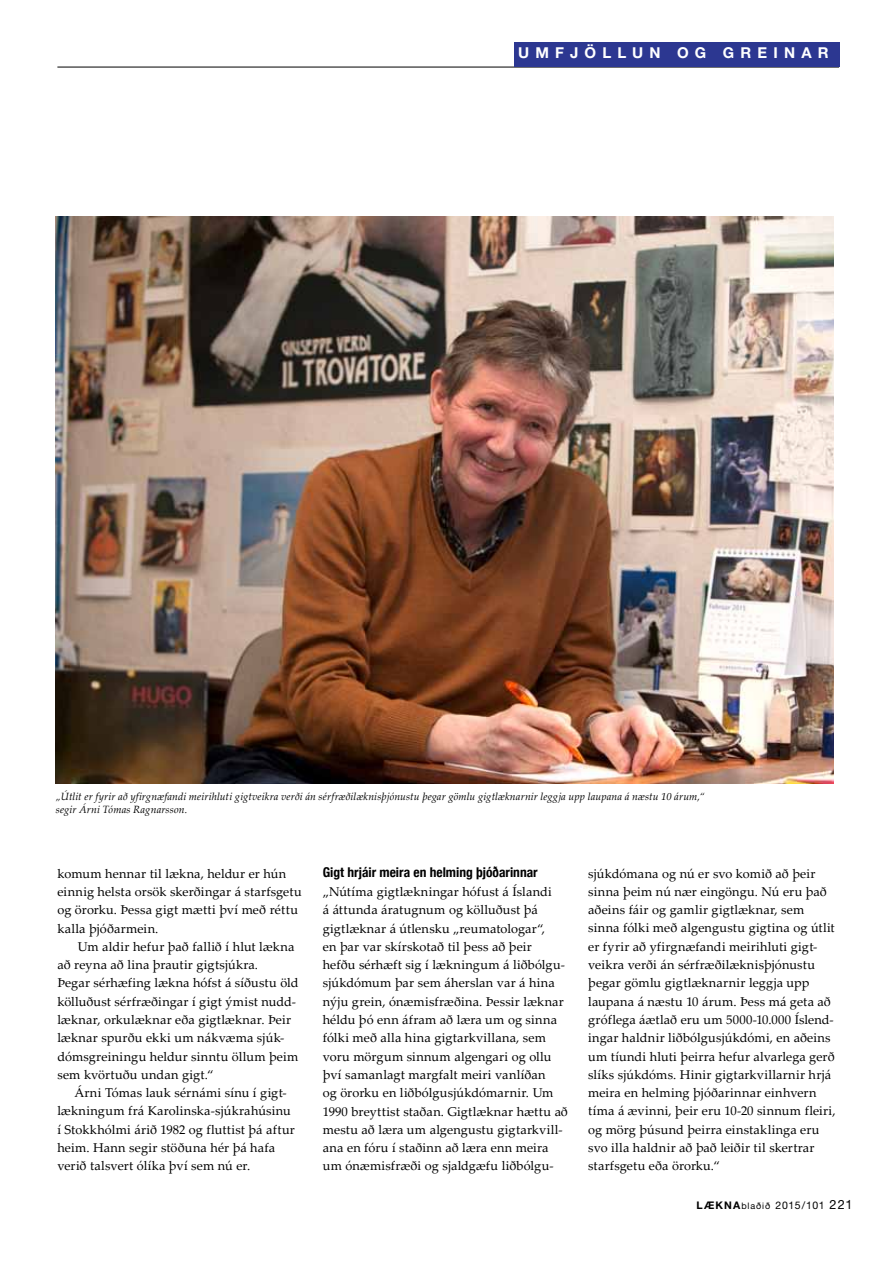
<style>
.page{position:relative;width:893px;height:1263px;background:#fff}
.page>*{position:absolute;margin:0;border:0;box-sizing:border-box;transform-origin:0 0}
.t1{font:700 15px "Helvetica Neue";letter-spacing:.41em;color:#fff}
.t2{font:700 condensed 13.5px "Helvetica Neue";color:#000}
.t3{font:12.75px/18.3px "Palatino Linotype";letter-spacing:.015em;color:#000}
.t4{font:italic 10.5px/13.5px "Palatino Linotype";letter-spacing:.01em;color:#000}
.t5{font:10.5px "Helvetica Neue";letter-spacing:.065em;color:#000}
.s1{font-weight:700}
.s2{font-size:9px}
.s3{font-size:12.75px}
</style>
<div class="page">
<hr style="left:57px;top:67px;width:782px;height:1px;background:#000">
<div style="left:514px;top:42px;width:325px;height:25px;background:#2c3791"></div>
<img style="left:56px;top:216px;width:778px;height:567px">
<p class="t1" style="left:518px;top:43px;width:312px">UMFJÖLLUN OG GREINAR</p>
<p class="t4" style="left:56px;top:789px;width:650px">„Útlit er fyrir að yfirgnæfandi meirihluti gigtveikra verði án sérfræðilæknisþjónustu þegar gömlu gigtlæknarnir leggja upp laupana á næstu 10 árum,“ segir Árni Tómas Ragnarsson.</p>
<p class="t3" style="left:57px;top:864px;width:246px">komum hennar til lækna, heldur er hún einnig helsta orsök skerðingar á starfsgetu og örorku. Þessa gigt mætti því með réttu kalla þjóðarmein.</p>
<p class="t3" style="left:57px;top:937px;width:243px;text-indent:21px">Um aldir hefur það fallið í hlut lækna að reyna að lina þrautir gigtsjúkra.<br>Þegar sérhæfing lækna hófst á síðustu öld kölluðust sérfræðingar í gigt ýmist nudd&shy;læknar, orkulæknar eða gigtlæknar. Þeir læknar spurðu ekki um nákvæma sjúk&shy;dómsgreiningu heldur sinntu öllum þeim sem kvörtuðu undan gigt.“</p>
<p class="t3" style="left:57px;top:1083px;width:239px;text-indent:17px">Árni Tómas lauk sérnámi sínu í gigt&shy;lækningum frá Karolinska-sjúkrahúsinu í Stokkhólmi árið 1982 og fluttist þá aftur heim. Hann segir stöðuna hér þá hafa verið talsvert ólíka því sem nú er.</p>
<p class="t2" style="left:323px;top:864px;width:217px">Gigt hrjáir meira en helming þjóðarinnar</p>
<p class="t3" style="left:323px;top:882px;width:247px">„Nútíma gigtlækningar hófust á Íslandi<br>á áttunda áratugnum og kölluðust þá gigtlæknar á útlensku „reumatologar“,<br>en þar var skírskotað til þess að þeir<br>hefðu sérhæft sig í lækningum á liðbólgu&shy;sjúkdómum þar sem áherslan var á hina nýju grein, ónæmisfræðina. Þessir læknar héldu þó enn áfram að læra um og sinna fólki með alla hina gigtarkvillana, sem voru mörgum sinnum algengari og ollu því samanlagt margfalt meiri vanlíðan<br>og örorku en liðbólgusjúkdómarnir. Um 1990 breyttist staðan. Gigtlæknar hættu að mestu að læra um algengustu gigtarkvill&shy;ana en fóru í staðinn að læra enn meira um ónæmisfræði og sjaldgæfu liðbólgu-</p>
<p class="t3" style="left:588px;top:863px;width:249px">sjúkdómana og nú er svo komið að þeir sinna þeim nú nær eingöngu. Nú eru það aðeins fáir og gamlir gigtlæknar, sem sinna fólki með algengustu gigtina og útlit er fyrir að yfirgnæfandi meirihluti gigt&shy;veikra verði án sérfræðilæknisþjónustu þegar gömlu gigtlæknarnir leggja upp laupana á næstu 10 árum. Þess má geta að gróflega áætlað eru um 5000-10.000 Íslend&shy;ingar haldnir liðbólgusjúkdómi, en aðeins um tíundi hluti þeirra hefur alvarlega gerð slíks sjúkdóms. Hinir gigtarkvillarnir hrjá meira en helming þjóðarinnar einhvern tíma á ævinni, þeir eru 10-20 sinnum fleiri, og mörg þúsund þeirra einstaklinga eru svo illa haldnir að það leiðir til skertrar starfsgetu eða örorku.“</p>
<p class="t5" style="left:696px;top:1199px;width:158px"><span class="s1">LÆKNA</span><span class="s2">blaðið</span> 2015/101 <span class="s3">221</span></p>
</div>
